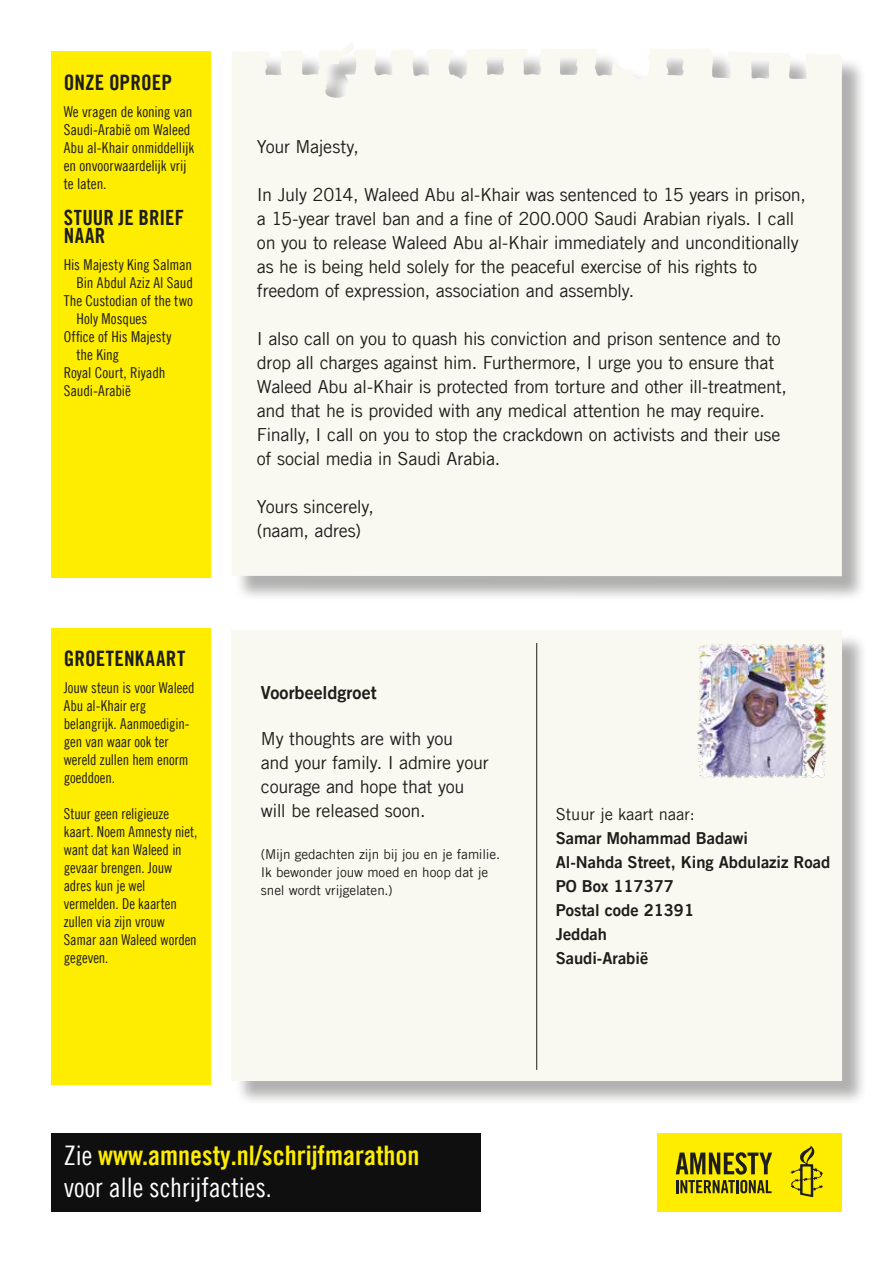
<style>
.page{position:relative;width:893px;height:1263px;background:#fff}
.page>*{position:absolute;margin:0;border:0;box-sizing:border-box;transform-origin:0 0}
.t1{font:27px "Amnesty Trade Gothic Bd Cn 20";color:#ffed00}
.t2{font:27px "Amnesty Trade Gothic Cn 18";color:#fff}
.t3{font:21.3px "Amnesty Trade Gothic Bd Cn 20";letter-spacing:.005em;color:#1d1d1b}
.t4{font:21px/18px "Amnesty Trade Gothic Bd Cn 20";letter-spacing:.005em;color:#1d1d1b}
.t5{font:18px/24px "Amnesty Trade Gothic";letter-spacing:-.02em;color:#1d1d1b}
.t6{font:18px "Amnesty Trade Gothic Bd 2";color:#1d1d1b}
.t7{font:16.5px/24px "Amnesty Trade Gothic Bd 2";color:#1d1d1b}
.t8{font:16.5px "Amnesty Trade Gothic";color:#1d1d1b}
.t9{font:15px/18px "Amnesty Trade Gothic Cn 18";letter-spacing:-.005em;color:#1d1d1b}
.t10{font:13.5px/18px "Amnesty Trade Gothic";letter-spacing:-.005em;color:#1d1d1b}
.s1{font-family:"Amnesty Trade Gothic Cn 18";color:#fff}
</style>
<div class="page">
<div style="left:235px;top:46px;width:632px;height:556px;background:#1d1d1b;opacity:.35"></div>
<div style="left:232px;top:43px;width:610px;height:533px;background:#f9f8f1"></div>
<div style="left:234px;top:633px;width:633px;height:473px;background:#1d1d1b;opacity:.35"></div>
<div style="left:231px;top:630px;width:611px;height:450px;background:#f9f8f1"></div>
<hr style="left:536px;top:643px;width:1px;height:427px;background:#1d1d1b">
<img style="left:697px;top:644px;width:131px;height:135px">
<div style="left:51px;top:51px;width:159px;height:526px;background:#ffed00"></div>
<div style="left:51px;top:628px;width:159px;height:456px;background:#ffed00"></div>
<div style="left:657px;top:1134px;width:185px;height:78px;background:#ffed00"></div>
<svg style="left:790px;top:1145px;width:33px;height:52px"></svg>
<svg style="left:676px;top:1152px;width:96px;height:41px"></svg>
<div style="left:51px;top:1134px;width:429px;height:78px;background:#0e0f0e"></div>
<p class="t3" style="left:64px;top:69px;width:110px">ONZE OPROEP</p>
<p class="t9" style="left:64px;top:102px;width:132px">We vragen de koning van<br>Saudi-Arabië om Waleed<br>Abu al-Khair onmiddellijk en onvoorwaardelijk vrij te laten.</p>
<p class="t4" style="left:64px;top:208px;width:122px">STUUR JE BRIEF<br>NAAR</p>
<p class="t9" style="left:64px;top:255px;width:130px">His Majesty King Salman</p>
<p class="t9" style="left:77px;top:273px;width:118px">Bin Abdul Aziz Al Saud</p>
<p class="t9" style="left:64px;top:291px;width:131px">The Custodian of the two</p>
<p class="t9" style="left:77px;top:309px;width:72px">Holy Mosques</p>
<p class="t9" style="left:64px;top:327px;width:109px">Office of His Majesty</p>
<p class="t9" style="left:77px;top:345px;width:44px">the King</p>
<p class="t9" style="left:64px;top:363px;width:103px">Royal Court, Riyadh</p>
<p class="t9" style="left:64px;top:381px;width:69px">Saudi-Arabië</p>
<p class="t3" style="left:64px;top:645px;width:123px">GROETENKAART</p>
<p class="t9" style="left:64px;top:678px;width:132px">Jouw steun is voor Waleed<br>Abu al-Khair erg belangrijk. Aanmoedigin&shy;gen van waar ook ter wereld zullen hem enorm goeddoen.</p>
<p class="t9" style="left:64px;top:804px;width:135px">Stuur geen religieuze kaart. Noem Amnesty niet, want dat kan Waleed in gevaar brengen. Jouw adres kun je wel vermelden. De kaarten zullen via zijn vrouw<br>Samar aan Waleed worden gegeven.</p>
<p class="t5" style="left:257px;top:135px;width:103px">Your Majesty,</p>
<p class="t5" style="left:257px;top:183px;width:550px">In July 2014, Waleed Abu al-Khair was sentenced to 15 years in prison, a 15-year travel ban and a fine of 200.000 Saudi Arabian riyals. I call on you to release Waleed Abu al-Khair immediately and unconditionally as he is being held solely for the peaceful exercise of his rights to freedom of expression, association and assembly.</p>
<p class="t5" style="left:257px;top:327px;width:531px">I also call on you to quash his conviction and prison sentence and to drop all charges against him. Furthermore, I urge you to ensure that Waleed Abu al-Khair is protected from torture and other ill-treatment, and that he is provided with any medical attention he may require.<br>Finally, I call on you to stop the crackdown on activists and their use of social media in Saudi Arabia.</p>
<p class="t5" style="left:257px;top:495px;width:118px">Yours sincerely, (naam, adres)</p>
<p class="t6" style="left:261px;top:681px;width:117px">Voorbeeldgroet</p>
<p class="t5" style="left:261px;top:726px;width:229px">My thoughts are with you<br>and your family. I admire your courage and hope that you will be released soon.</p>
<p class="t10" style="left:261px;top:845px;width:241px">(Mijn gedachten zijn bij jou en je familie.<br>Ik bewonder jouw moed en hoop dat je snel wordt vrijgelaten.)</p>
<p class="t8" style="left:556px;top:804px;width:141px">Stuur je kaart naar:</p>
<p class="t7" style="left:556px;top:826px;width:276px">Samar Mohammad Badawi<br>Al-Nahda Street, King Abdulaziz Road<br>PO Box 117377<br>Postal code 21391<br>Jeddah<br>Saudi-Arabië</p>
<h1 class="t1" style="left:64px;top:1139px;width:357px"><span class="s1">Zie</span> www.amnesty.nl/schrijfmarathon</h1>
<h1 class="t2" style="left:64px;top:1171px;width:210px">voor alle schrijfacties.</h1>
</div>
